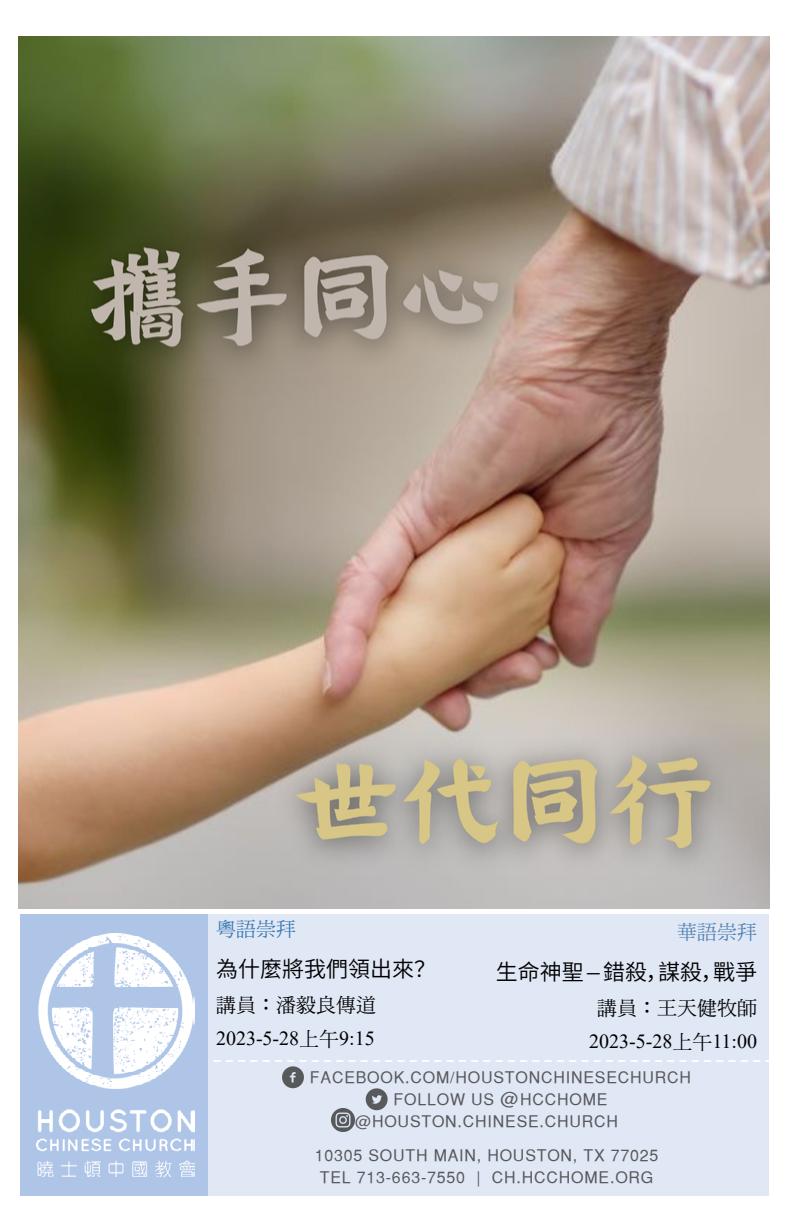
<style>
.page{position:relative;width:792px;height:1224px;background:#fff}
.page>*{position:absolute;margin:0;border:0;box-sizing:border-box;transform-origin:0 0}
.t1{font:22px "Source Han Sans CN";color:#000}
.t2{font:20px "Times New Roman";color:#000}
.t3{font:20px "DF Ming Md HK BF";color:#000}
.t4{font:20px "DF Ming Md HK BF";color:#5080b1}
.t5{font:20px "DF Ming Md HK BF";color:#3979b2}
.t6{font:16px/22px "Sans Serif";letter-spacing:.05em;color:#58595b;text-align:center}
.s1{font-family:"DF Ming Md HK BF"}
.s2{font-family:"DF Yuan Md HKP BF";font-size:20px}
.s3{font-size:18px}
</style>
<div class="page">
<div style="left:20px;top:914px;width:189px;height:282px;background:#aec5e7"></div>
<div style="left:208px;top:914px;width:561px;height:281px;background:#e0e7f5"></div>
<svg style="left:214px;top:1060px;width:555px;height:50px"></svg>
<img style="left:331px;top:1109px;width:23px;height:23px">
<img style="left:36px;top:933px;width:159px;height:243px">
<img style="left:18px;top:37px;width:751px;height:871px">
<div style="left:0;top:517px;width:22px;height:412px;background:#000;opacity:.3"></div>
<p class="t5" style="left:216px;top:919px;width:81px">粵語崇拜</p>
<h1 class="t1" style="left:216px;top:957px;width:221px">為什麼將我們領出來？</h1>
<p class="t3" style="left:216px;top:995px;width:181px">講員：潘毅良傳道忎</p>
<p class="t2" style="left:216px;top:1024px;width:160px">2023-5-28<span class="s1">上午</span>9:15</p>
<p class="t4" style="left:677px;top:922px;width:81px">華語崇拜</p>
<h1 class="t1" style="left:496px;top:959px;width:263px">生命神聖<span class="s2">－</span>錯殺，謀殺，戰爭</h1>
<p class="t3" style="left:597px;top:998px;width:161px">講員：王天健牧師</p>
<p class="t2" style="left:589px;top:1027px;width:170px">2023-5-28<span class="s1">上午</span>11:00</p>
<p class="t6" style="left:310px;top:1066px;width:383px">FACEBOOK.COM/HOUSTONCHINESECHURCH</p>
<p class="t6" style="left:394px;top:1088px;width:215px">FOLLOW US <span class="s3">@</span> HCCHOME</p>
<p class="t6" style="left:355px;top:1110px;width:265px">@HOUSTON.CHINESE.CHURCH</p>
<p class="t6" style="left:315px;top:1144px;width:345px">10305 SOUTH MAIN, HOUSTON, TX 77025<br>TEL 713-663-7550 | CH.HCCHOME.ORG</p>
</div>
